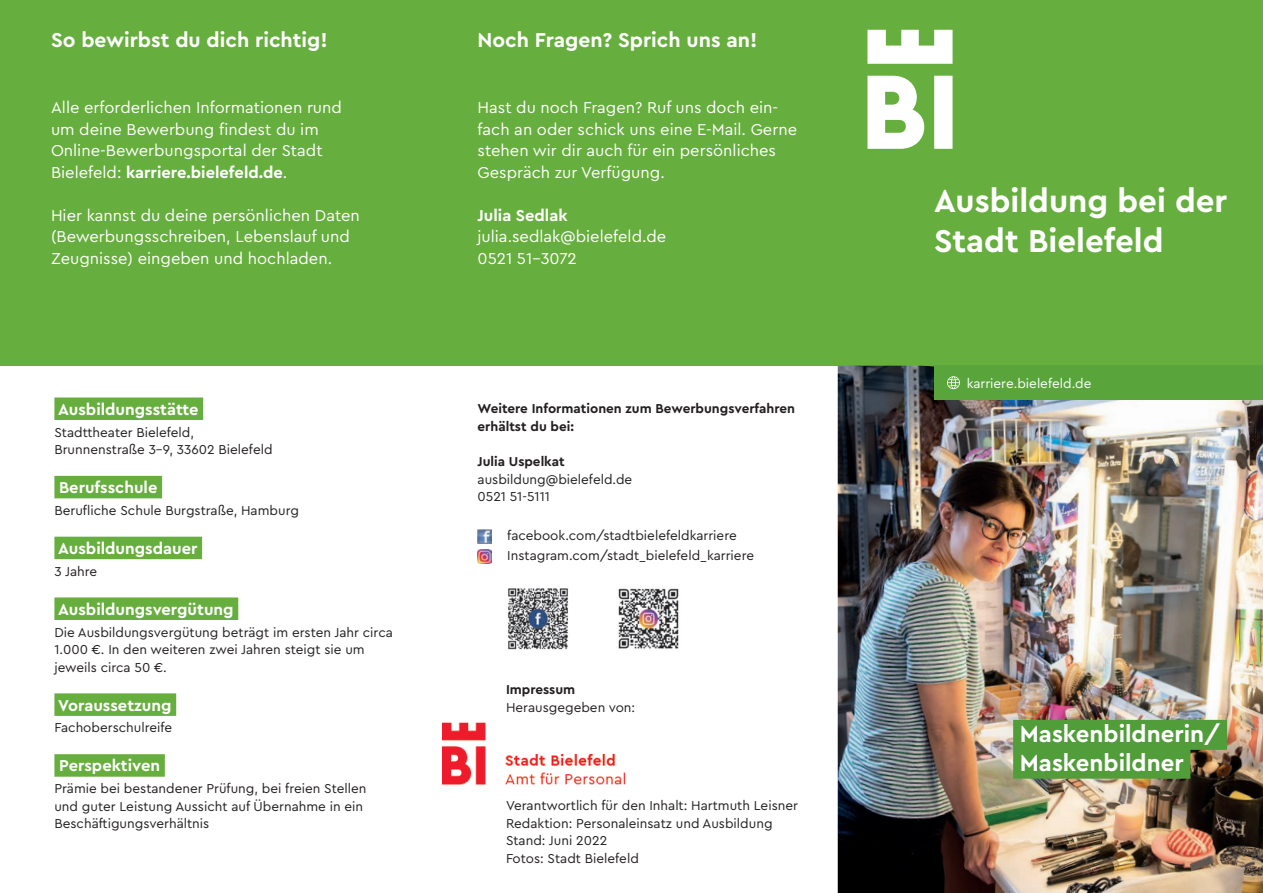
<style>
.page{position:relative;width:1263px;height:893px;background:#fff}
.page>*{position:absolute;margin:0;border:0;box-sizing:border-box;transform-origin:0 0}
.t1{font:700 33px/39.6px "Cera Bielefeld";color:#fff}
.t2{font:700 24px/28.8px "Cera Bielefeld";color:#fff}
.t3{font:700 21px "Cera Bielefeld";color:#fff}
.t4{font:16.5px/21.5px "Cera Bielefeld";color:#fff}
.t5{font:700 16.5px "Cera Bielefeld";color:#fff}
.t6{font:13.5px/17.5px "Cera Bielefeld";color:#231f20}
.t7{font:700 13.5px/17.5px "Cera Bielefeld";color:#231f20}
.t8{font:13.5px "Cera Bielefeld";color:#fff}
.s1{font-weight:700}
</style>
<div class="page">
<div style="left:0;top:0;width:1263px;height:366px;background:#66ae3d"></div>
<img style="left:838px;top:366px;width:425px;height:527px">
<div style="left:934px;top:366px;width:329px;height:34px;background:#59a53c"></div>
<svg style="left:947px;top:376px;width:13px;height:13px"></svg>
<div style="left:54px;top:397px;width:149px;height:23px;background:#66ae3d"></div>
<div style="left:54px;top:476px;width:108px;height:22px;background:#66ae3d"></div>
<div style="left:54px;top:537px;width:148px;height:22px;background:#66ae3d"></div>
<div style="left:54px;top:597px;width:184px;height:23px;background:#66ae3d"></div>
<div style="left:54px;top:693px;width:122px;height:23px;background:#66ae3d"></div>
<div style="left:54px;top:754px;width:111px;height:23px;background:#66ae3d"></div>
<div style="left:1013px;top:720px;width:214px;height:30px;background:#519d39"></div>
<div style="left:1013px;top:749px;width:177px;height:30px;background:#519d39"></div>
<svg style="left:478px;top:550px;width:13px;height:13px"></svg>
<img style="left:477px;top:530px;width:15px;height:14px">
<img style="left:442px;top:723px;width:184px;height:62px">
<img style="left:508px;top:588px;width:61px;height:62px">
<img style="left:618px;top:588px;width:61px;height:61px">
<svg style="left:867px;top:30px;width:85px;height:119px"></svg>
<h3 class="t3" style="left:51px;top:26px;width:278px">So bewirbst du dich richtig!</h3>
<p class="t4" style="left:51px;top:96px;width:292px">Alle erforderlichen Informationen rund um deine Bewerbung findest du im Online-Bewerbungsportal der Stadt Bielefeld: <span class="s1">karriere.bielefeld.de</span>.</p>
<p class="t4" style="left:51px;top:204px;width:310px">Hier kannst du deine persönlichen Daten (Bewerbungsschreiben, Lebenslauf und<br>Zeugnisse) eingeben und hochladen.</p>
<p class="t5" style="left:58px;top:398px;width:142px">Ausbildungsstätte</p>
<p class="t6" style="left:54px;top:423px;width:220px">Stadttheater Bielefeld,<br>Brunnenstraße 3-9, 33602 Bielefeld</p>
<p class="t5" style="left:59px;top:477px;width:100px">Berufsschule</p>
<p class="t6" style="left:54px;top:501px;width:246px">Berufliche Schule Burgstraße, Hamburg</p>
<p class="t5" style="left:58px;top:537px;width:141px">Ausbildungsdauer</p>
<p class="t6" style="left:54px;top:562px;width:44px">3 Jahre</p>
<p class="t5" style="left:58px;top:598px;width:177px">Ausbildungsvergütung</p>
<p class="t6" style="left:54px;top:623px;width:340px">Die Ausbildungsvergütung beträgt im ersten Jahr circa<br>1.000 €. In den weiteren zwei Jahren steigt sie um jeweils circa 50 €.</p>
<p class="t5" style="left:58px;top:694px;width:115px">Voraussetzung</p>
<p class="t6" style="left:54px;top:718px;width:119px">Fachoberschulreife</p>
<p class="t5" style="left:59px;top:755px;width:103px">Perspektiven</p>
<p class="t6" style="left:54px;top:779px;width:314px">Prämie bei bestandener Prüfung, bei freien Stellen und guter Leistung Aussicht auf Übernahme in ein<br>Beschäftigungsverhältnis</p>
<h3 class="t3" style="left:477px;top:26px;width:281px">Noch Fragen? Sprich uns an!</h3>
<p class="t4" style="left:477px;top:96px;width:321px">Hast du noch Fragen? Ruf uns doch ein&shy;fach an oder schick uns eine E-Mail. Gerne stehen wir dir auch für ein persönliches Gespräch zur Verfügung.</p>
<p class="t5" style="left:477px;top:204px;width:92px">Julia Sedlak</p>
<p class="t4" style="left:477px;top:225px;width:190px">julia.sedlak@bielefeld.de<br>0521 51-3072</p>
<p class="t7" style="left:477px;top:399px;width:319px">Weitere Informationen zum Bewerbungsverfahren erhältst du bei:</p>
<p class="t7" style="left:477px;top:452px;width:89px">Julia Uspelkat</p>
<p class="t6" style="left:477px;top:470px;width:156px">ausbildung@bielefeld.de<br>0521 51-5111</p>
<p class="t6" style="left:507px;top:525px;width:248px;line-height:20.4px">facebook.com/stadtbielefeldkarriere<br>Instagram.com/stadt_bielefeld_karriere</p>
<p class="t7" style="left:506px;top:681px;width:71px">Impressum</p>
<p class="t6" style="left:506px;top:698px;width:131px">Herausgegeben von:</p>
<p class="t6" style="left:506px;top:796px;width:293px">Verantwortlich für den Inhalt: Hartmuth Leisner Redaktion: Personaleinsatz und Ausbildung Stand: Juni 2022<br>Fotos: Stadt Bielefeld</p>
<h1 class="t1" style="left:934px;top:180px;width:295px">Ausbildung bei der<br>Stadt Bielefeld</h1>
<p class="t8" style="left:967px;top:374px;width:126px">karriere.bielefeld.de</p>
<h2 class="t2" style="left:1020px;top:719px;width:202px">Maskenbildnerin/<br>Maskenbildner</h2>
</div>
